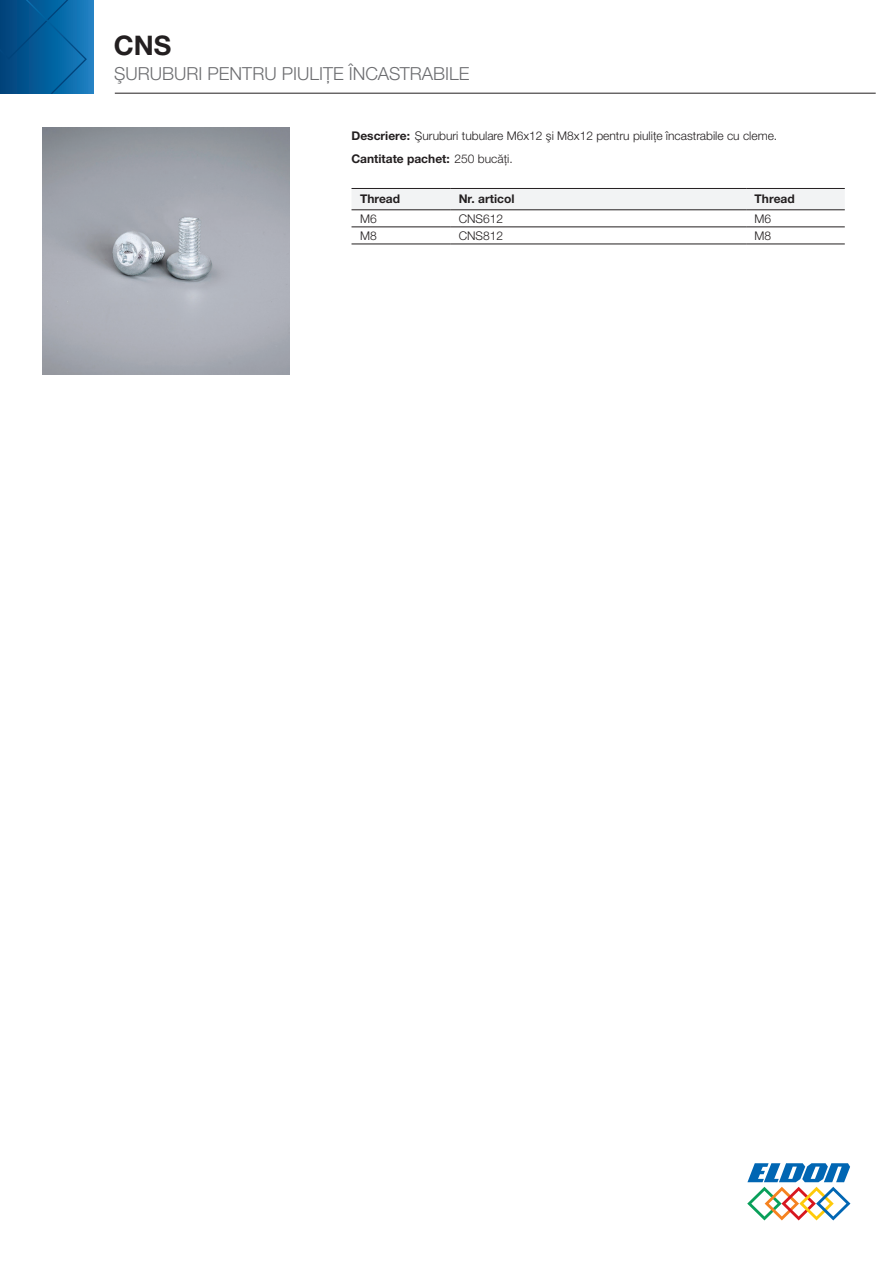
<style>
.page{position:relative;width:893px;height:1263px;background:#fff}
.page>*{position:absolute;margin:0;border:0;box-sizing:border-box;transform-origin:0 0}
.t1{font:700 27px "Helvetica Neue LTW1 G";color:#231f20}
.t2{font:300 18px "Helvetica Neue LTW1 G";color:#6c6d70}
.t3{font:300 12px/23px "Helvetica Neue LTW1 G";color:#231f20}
.t4{font:700 12px "Helvetica Neue LTW1 G";color:#231f20}
.s1{font-weight:700}
</style>
<div class="page">
<svg style="left:747px;top:1163px;width:103px;height:57px"></svg>
<div style="left:0;top:0;width:93px;height:94px;background:#2380c2"></div>
<svg style="left:0;top:0;width:87px;height:94px;background:#065d99"></svg>
<hr style="left:115px;top:93px;width:761px;height:1px;background:#231f20">
<div style="left:351px;top:189px;width:494px;height:21px;background:#f2f3f4"></div>
<hr style="left:351px;top:188px;width:99px;height:1px;background:#231f20">
<hr style="left:450px;top:188px;width:296px;height:1px;background:#231f20">
<hr style="left:746px;top:188px;width:99px;height:1px;background:#231f20">
<hr style="left:351px;top:227px;width:99px;height:1px;background:#231f20">
<hr style="left:450px;top:227px;width:296px;height:1px;background:#231f20">
<hr style="left:746px;top:227px;width:99px;height:1px;background:#231f20">
<hr style="left:351px;top:244px;width:99px;height:1px;background:#231f20">
<hr style="left:450px;top:244px;width:296px;height:1px;background:#231f20">
<hr style="left:746px;top:244px;width:99px;height:1px;background:#231f20">
<hr style="left:351px;top:210px;width:99px;height:1px;background:#231f20">
<hr style="left:450px;top:210px;width:296px;height:1px;background:#231f20">
<hr style="left:746px;top:210px;width:99px;height:1px;background:#231f20">
<img style="left:43px;top:128px;width:246px;height:246px">
<h1 class="t1" style="left:114px;top:29px;width:59px">CNS</h1>
<h2 class="t2" style="left:114px;top:63px;width:357px">ŞURUBURI PENTRU PIULIŢE ÎNCASTRABILE</h2>
<p class="t3" style="left:351px;top:124px;width:427px"><span class="s1">Descriere:</span> Şuruburi tubulare M6x12 şi M8x12 pentru piuliţe încastrabile cu cleme.<br><span class="s1">Cantitate pachet:</span> 250 bucăţi.</p>
<p class="t4" style="left:360px;top:192px;width:42px">Thread</p>
<p class="t4" style="left:459px;top:192px;width:57px">Nr. articol</p>
<p class="t4" style="left:755px;top:192px;width:42px">Thread</p>
<p class="t3" style="left:360px;top:207px;width:18px">M6</p>
<p class="t3" style="left:459px;top:207px;width:46px">CNS612</p>
<p class="t3" style="left:755px;top:207px;width:18px">M6</p>
<p class="t3" style="left:360px;top:224px;width:18px">M8</p>
<p class="t3" style="left:459px;top:224px;width:46px">CNS812</p>
<p class="t3" style="left:755px;top:224px;width:18px">M8</p>
</div>
